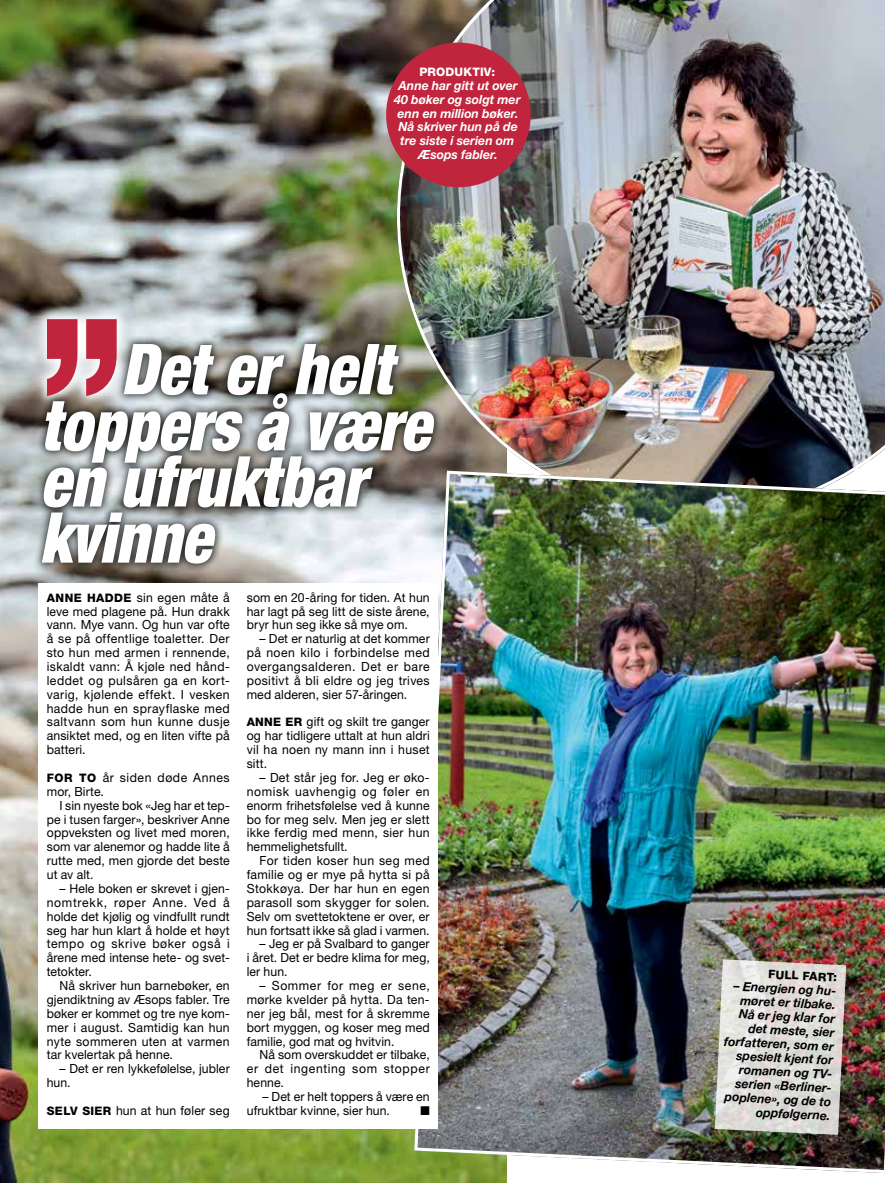
<style>
.page{position:relative;width:885px;height:1183px;background:#fff}
.page>*{position:absolute;margin:0;border:0;box-sizing:border-box;transform-origin:0 0}
.t1{font:italic 900 condensed 70.2px/56.1px "Helvetica Neue LT Std";color:#fff;scale:.9 1}
.t2{font:12.6px/13.8px "Helvetica Neue LT Std";letter-spacing:.01em;color:#000;text-align:justify}
.t3{font:italic 700 12.6px/13.8px "Helvetica Neue LT Std";color:#000;text-align:right}
.t4{font:italic 700 12.6px/13.8px "Helvetica Neue LT Std";letter-spacing:.005em;color:#fff;text-align:center}
.t5{font:12.6px/13.8px "Helvetica Neue LT Std";letter-spacing:.04em;color:#000}
.t6{font:12.6px "Zapf Dingbats Std";color:#000}
.t7{font:800 11.7px "Helvetica Neue LT Std";color:#fff}
.t8{font:800 11.7px "Helvetica Neue LT Std";color:#000}
.s1{font-weight:800;font-size:11.7px}
</style>
<div class="page">
<img style="left:0;top:0;width:506px;height:1182px">
<img style="left:397px;top:0;width:487px;height:469px">
<img style="left:412px;top:469px;width:472px;height:705px">
<svg style="left:33px;top:305px;width:97px;height:29px;background:#b6babb"></svg>
<svg style="left:47px;top:319px;width:70px;height:15px"></svg>
<div style="left:33px;top:334px;width:410px;height:238px;background:#000;opacity:.75"></div>
<div style="left:386px;top:43px;width:144px;height:144px;background:#c0253d;border-radius:50%"></div>
<div style="left:38px;top:583px;width:400px;height:545px;background:#fff"></div>
<svg style="left:714px;top:959px;width:132px;height:175px;background:#d5d2cd"></svg>
<p class="t7" style="left:419px;top:65px;width:10px">PRODUK</p>
<p class="t7" style="left:472px;top:65px;width:24px">TIV:</p>
<p class="t4" style="left:394px;top:78px;width:128px">Anne har gitt ut over<br>40 bøker og solgt mer enn en million bøker.<br>Nå skriver hun på de tre siste i serien om<br>Æsops fabler.</p>
<h1 class="t1" style="left:40px;top:341px;width:435px;text-indent:81px">Det er helt toppers å være en ufruktbar kvinne</h1>
<p class="t2" style="left:47px;top:590px;width:184px"><span class="s1">ANNE HADDE</span> sin egen måte å leve med plagene på. Hun drakk vann. Mye vann. Og hun var ofte å se på offentlige toaletter. Der sto hun med armen i rennende, iskaldt vann: Å kjøle ned hånd&shy;leddet og pulsåren ga en kort&shy;varig, kjølende effekt. I vesken hadde hun en sprayflaske med saltvann som hun kunne dusje ansiktet med, og en liten vifte på batteri.</p>
<p class="t5" style="left:47px;top:770px;width:184px"><span class="s1">FOR TO</span> år siden døde Annes mor, Birte.</p>
<p class="t2" style="left:47px;top:798px;width:184px;text-indent:13px">I sin nyeste bok «Jeg har et tep&shy;pe i tusen farger», beskriver Anne oppveksten og livet med moren, som var alenemor og hadde lite å rutte med, men gjorde det beste ut av alt.</p>
<p class="t2" style="left:47px;top:881px;width:184px;text-indent:13px">– Hele boken er skrevet i gjen&shy;nomtrekk, røper Anne. Ved å holde det kjølig og vindfullt rundt seg har hun klart å holde et høyt tempo og skrive bøker også i årene med intense hete- og svet&shy;tetokter.</p>
<p class="t2" style="left:47px;top:978px;width:184px;text-indent:13px">Nå skriver hun barnebøker, en gjendiktning av Æsops fabler. Tre bøker er kommet og tre nye kom&shy;mer i august. Samtidig kan hun nyte sommeren uten at varmen tar kvelertak på henne.</p>
<p class="t2" style="left:47px;top:1061px;width:184px;text-indent:13px">– Det er ren lykkefølelse, jubler hun.</p>
<p class="t2" style="left:47px;top:1102px;width:184px"><span class="s1">SELV SIER</span> hun at hun føler seg</p>
<p class="t2" style="left:247px;top:590px;width:184px">som en 20-åring for tiden. At hun har lagt på seg litt de siste årene, bryr hun seg ikke så mye om.</p>
<p class="t2" style="left:247px;top:631px;width:184px;text-indent:13px">– Det er naturlig at det kommer på noen kilo i forbindelse med overgangsalderen. Det er bare positivt å bli eldre og jeg trives med alderen, sier 57-åringen.</p>
<p class="t2" style="left:247px;top:714px;width:184px"><span class="s1">ANNE ER</span> gift og skilt tre ganger og har tidligere uttalt at hun aldri vil ha noen ny mann inn i huset sitt.</p>
<p class="t2" style="left:247px;top:770px;width:184px;text-indent:13px">– Det står jeg for. Jeg er øko&shy;nomisk uavhengig og føler en enorm frihetsfølelse ved å kunne bo for meg selv. Men jeg er slett ikke ferdig med menn, sier hun hemmelighetsfullt.</p>
<p class="t2" style="left:247px;top:853px;width:184px;text-indent:13px">For tiden koser hun seg med familie og er mye på hytta si på Stokkøya. Der har hun en egen parasoll som skygger for solen.<br>Selv om svettetoktene er over, er hun fortsatt ikke så glad i varmen.</p>
<p class="t2" style="left:247px;top:936px;width:184px;text-indent:13px">– Jeg er på Svalbard to ganger i året. Det er bedre klima for meg, ler hun.</p>
<p class="t2" style="left:247px;top:978px;width:184px;text-indent:13px">– Sommer for meg er sene, mørke kvelder på hytta. Da ten&shy;ner jeg bål, mest for å skremme bort myggen, og koser meg med familie, god mat og hvitvin.</p>
<p class="t2" style="left:247px;top:1047px;width:184px;text-indent:13px">Nå som overskuddet er tilbake, er det ingenting som stopper henne.</p>
<p class="t2" style="left:247px;top:1089px;width:184px;text-indent:16px">– Det er helt toppers å være en ufruktbar kvinne, sier hun.</p>
<p class="t6" style="left:420px;top:1104px;width:11px">■</p>
<p class="t8" style="left:768px;top:966px;width:70px;rotate:3deg">FULL FART:</p>
<p class="t3" style="left:727px;top:977px;width:113px;rotate:3deg">– Energien og hu&shy;møret er tilbake.<br>Nå er jeg klar for det meste, sier forfatteren, som er spesielt kjent for romanen og TV&shy;serien «Berliner&shy;poplene», og de to oppfølgerne.</p>
</div>
